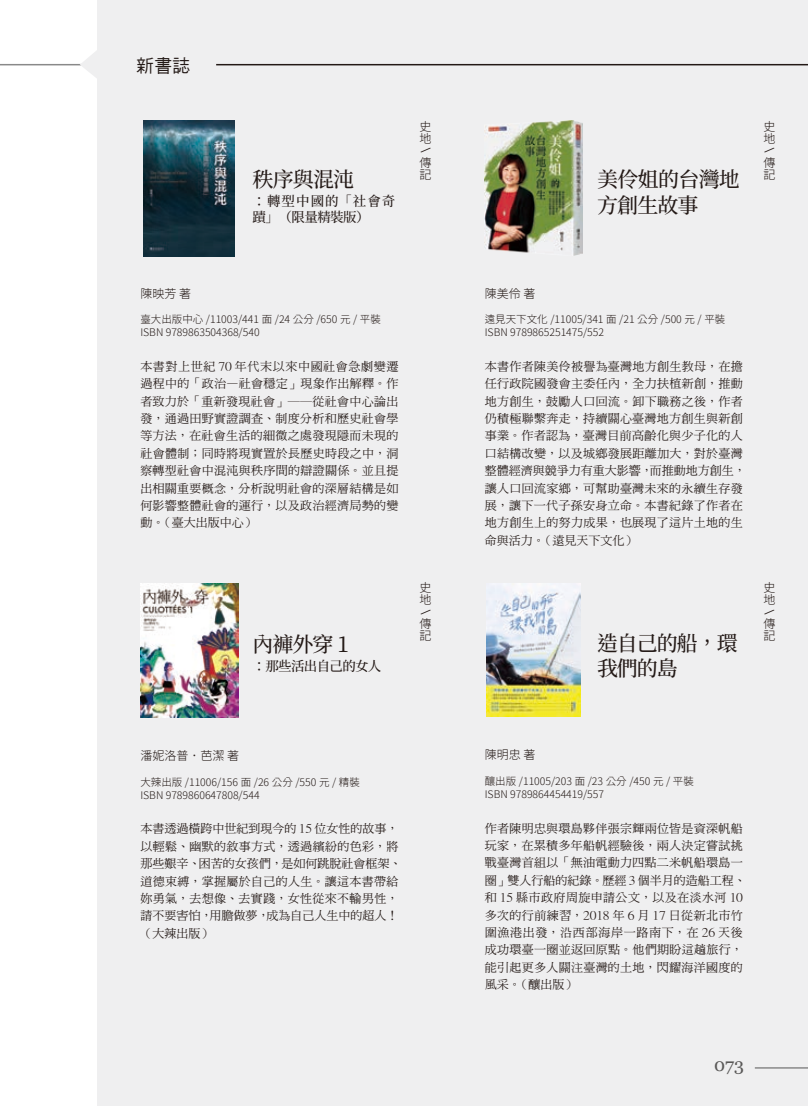
<style>
.page{position:relative;width:808px;height:1106px;background:#fff}
.page>*{position:absolute;margin:0;border:0;box-sizing:border-box;transform-origin:0 0}
.t1{font:500 21px/25.2px "Source Han Serif TC";letter-spacing:-.04em;color:#231916}
.t2{font:18px "Georgia";color:#595857}
.t3{font:18px "DF Hei W5 WIN BF";color:#231916}
.t4{font:500 13.5px/16.2px "Source Han Serif TC";letter-spacing:.08em;color:#231916}
.t5{font:500 13.5px "Source Han Serif TC";letter-spacing:-.04em;color:#231916}
.t6{font:12px/17.4px "DF Ming Md HKP BF";letter-spacing:.025em;color:#231916}
.t7{font:12px/17.4px "DF Ming Md HKP BF";color:#231916}
.t8{font:300 12px/12px "Taipei Sans TC Beta";color:#231916}
.t9{font:12px "DF Hei Bd HK BF";color:#231916}
.t10{font:300 10.5px/12.6px "Taipei Sans TC Beta";color:#231916}
</style>
<div class="page">
<hr style="left:0;top:64px;width:731px;height:1px;background:#898989">
<div style="left:97px;top:0;width:711px;height:1106px;background:#efeff0"></div>
<svg style="left:80px;top:51px;width:17px;height:27px"></svg>
<hr style="left:755px;top:1067px;width:53px;height:1px;background:#898989">
<hr style="left:216px;top:64px;width:592px;height:1px;background:#231916">
<img style="left:144px;top:120px;width:91px;height:136px">
<img style="left:140px;top:584px;width:98px;height:133px">
<img style="left:485px;top:121px;width:98px;height:134px">
<img style="left:487px;top:583px;width:94px;height:133px">
<h2 class="t3" style="left:136px;top:56px;width:55px">新書誌</h2>
<h1 class="t1" style="left:253px;top:168px;width:103px">秩序與混沌</h1>
<p class="t4" style="left:253px;top:193px;width:144px">：轉型中國的「社會奇蹟」（限量精裝版）</p>
<p class="t8" style="left:420px;top:120px;width:13px">史地</p>
<p class="t9" style="left:432px;top:147px;width:7px;rotate:90deg">\</p>
<p class="t8" style="left:420px;top:156px;width:13px">傳記</p>
<p class="t8" style="left:140px;top:288px;width:52px">陳映芳 著</p>
<p class="t10" style="left:140px;top:313px;width:242px">臺大出版中心 /11003/441 面 /24 公分 /650 元 / 平裝<br>ISBN 9789863504368/540</p>
<p class="t6" style="left:140px;top:358px;width:260px;text-align:justify">本書對上世紀 70 年代末以來中國社會急劇變遷過程中的「政治—社會穩定」現象作出解釋。作者致力於「重新發現社會」──從社會中心論出發，通過田野實證調查、制度分析和歷史社會學等方法，在社會生活的細微之處發現隱而未現的社會體制；同時將現實置於長歷史時段之中，洞察轉型社會中混沌與秩序間的辯證關係。並且提出相關重要概念，分析說明社會的深層結構是如何影響整體社會的運行，以及政治經濟局勢的變動。（臺大出版中心）</p>
<h1 class="t1" style="left:253px;top:632px;width:98px">內褲外穿 1</h1>
<p class="t5" style="left:253px;top:658px;width:130px">：那些活出自己的女人</p>
<p class="t8" style="left:420px;top:582px;width:13px">史地</p>
<p class="t9" style="left:432px;top:609px;width:7px;rotate:90deg">\</p>
<p class="t8" style="left:420px;top:618px;width:13px">傳記</p>
<p class="t8" style="left:140px;top:750px;width:100px">潘妮洛普．芭潔 著</p>
<p class="t10" style="left:140px;top:776px;width:221px">大辣出版 /11006/156 面 /26 公分 /550 元 / 精裝<br>ISBN 9789860647808/544</p>
<p class="t7" style="left:140px;top:820px;width:263px">本書透過橫跨中世紀到現今的 15 位女性的故事，以輕鬆、幽默的敘事方式，透過繽紛的色彩，將那些艱辛、困苦的女孩們，是如何跳脫社會框架、道德束縛，掌握屬於自己的人生。讓這本書帶給妳勇氣，去想像、去實踐，女性從來不輸男性，請不要害怕，用膽做夢，成為自己人生中的超人！（大辣出版）</p>
<h1 class="t1" style="left:597px;top:168px;width:144px">美伶姐的台灣地方創生故事</h1>
<p class="t8" style="left:763px;top:120px;width:13px">史地</p>
<p class="t9" style="left:775px;top:147px;width:7px;rotate:90deg">\</p>
<p class="t8" style="left:763px;top:156px;width:13px">傳記</p>
<p class="t8" style="left:485px;top:288px;width:52px">陳美伶 著</p>
<p class="t10" style="left:485px;top:313px;width:242px">遠見天下文化 /11005/341 面 /21 公分 /500 元 / 平裝<br>ISBN 9789865251475/552</p>
<p class="t6" style="left:485px;top:358px;width:263px">本書作者陳美伶被譽為臺灣地方創生教母，在擔任行政院國發會主委任內，全力扶植新創，推動地方創生，鼓勵人口回流。卸下職務之後，作者仍積極聯繫奔走，持續關心臺灣地方創生與新創事業。作者認為，臺灣目前高齡化與少子化的人口結構改變，以及城鄉發展距離加大，對於臺灣整體經濟與競爭力有重大影響，而推動地方創生，讓人口回流家鄉，可幫助臺灣未來的永續生存發展，讓下一代子孫安身立命。本書紀錄了作者在地方創生上的努力成果，也展現了這片土地的生命與活力。（遠見天下文化）</p>
<h1 class="t1" style="left:597px;top:631px;width:142px">造自己的船，環我們的島</h1>
<p class="t8" style="left:763px;top:582px;width:13px">史地</p>
<p class="t9" style="left:775px;top:609px;width:7px;rotate:90deg">\</p>
<p class="t8" style="left:763px;top:618px;width:13px">傳記</p>
<p class="t8" style="left:485px;top:749px;width:52px">陳明忠 著</p>
<p class="t10" style="left:485px;top:775px;width:211px">釀出版 /11005/203 面 /23 公分 /450 元 / 平裝<br>ISBN 9789864454419/557</p>
<p class="t6" style="left:485px;top:819px;width:263px">作者陳明忠與環島夥伴張宗輝兩位皆是資深帆船玩家，在累積多年船帆經驗後，兩人決定嘗試挑戰臺灣首組以「無油電動力四點二米帆船環島一圈」雙人行船的紀錄。歷經 3 個半月的造船工程、和 15 縣市政府周旋申請公文，以及在淡水河 10多次的行前練習，2018 年 6 月 17 日從新北市竹圍漁港出發，沿西部海岸一路南下，在 26 天後成功環臺一圈並返回原點。他們期盼這趟旅行，能引起更多人關注臺灣的土地，閃耀海洋國度的風采。（釀出版）</p>
<h2 class="t2" style="left:714px;top:1054px;width:32px">073</h2>
</div>
